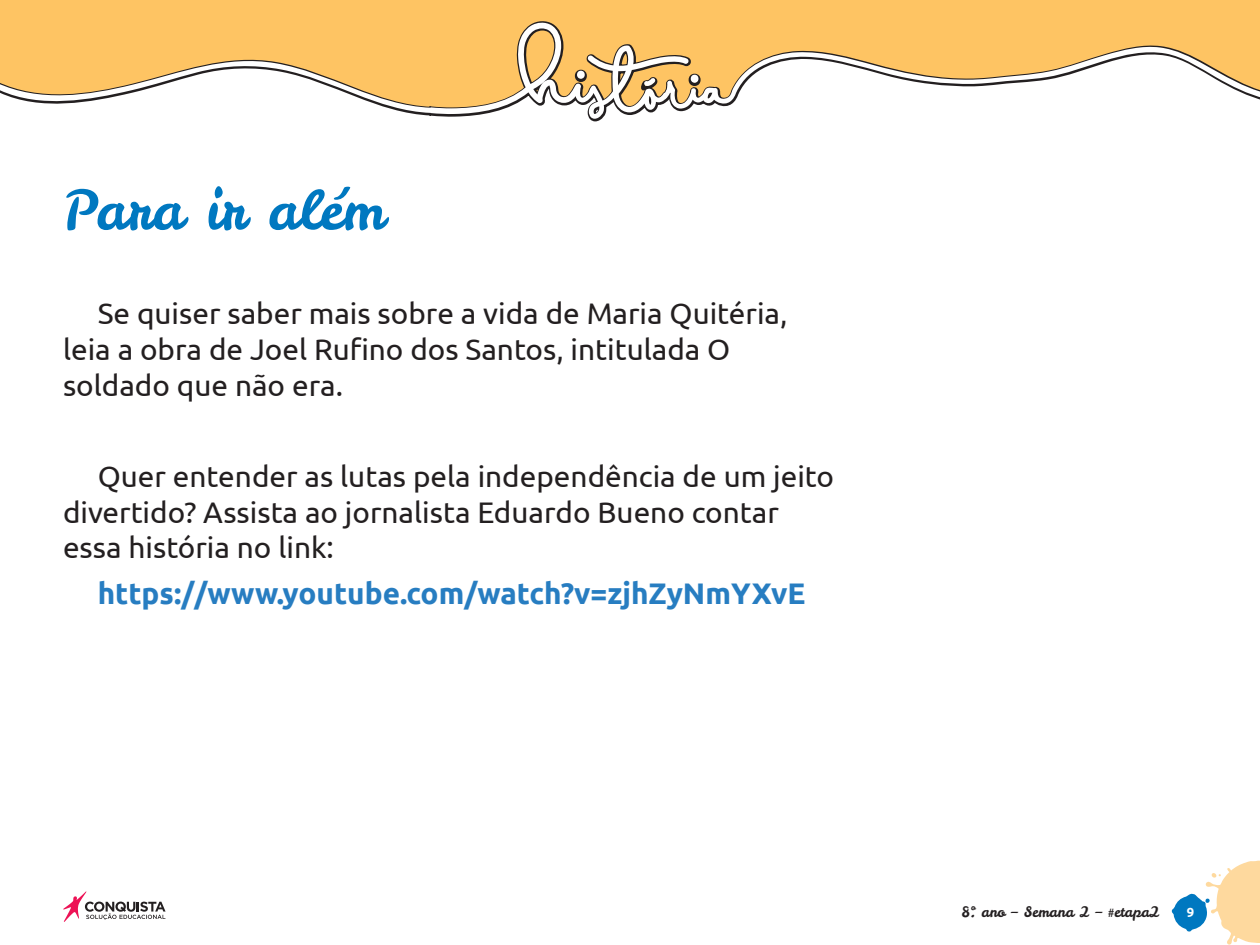
<style>
.page{position:relative;width:1260px;height:945px;background:#fff}
.page>*{position:absolute;margin:0;border:0;box-sizing:border-box;transform-origin:0 0}
._01_Peso_1{font:54.25px "Leckerli One";color:#0078c0}
._01_Texto_Geral{font:29.75px/35.7px "Ubuntu";color:#231f20}
._01_Texto_Geral-2{font:700 29.75px "Ubuntu";color:#277dc1}
.t1{font:14.35px "Leckerli One";color:#231f20}
.t2{font:700 13.12px "Ubuntu";color:#fff}
</style>
<div class="page">
<svg style="left:1172px;top:861px;width:88px;height:84px"></svg>
<svg style="left:63px;top:891px;width:103px;height:31px"></svg>
<svg style="left:0;top:0;width:1260px;height:122px;background:#fdca75"></svg>
<svg style="left:0;top:22px;width:1260px;height:97px;fill:#fec463"></svg>
<p class="_01_Peso_1" style="left:63px;top:174px;width:323px">Para ir além</p>
<p class="_01_Texto_Geral" style="left:63px;top:295px;width:726px;text-indent:35px">Se quiser saber mais sobre a vida de Maria Quitéria, leia a obra de Joel Rufino dos Santos, intitulada O soldado que não era.</p>
<p class="_01_Texto_Geral" style="left:63px;top:458px;width:773px;text-indent:35px">Quer entender as lutas pela independência de um jeito divertido? Assista ao jornalista Eduardo Bueno contar essa história no link:</p>
<p class="_01_Texto_Geral-2" style="left:98px;top:575px;width:709px">https://www.youtube.com/watch?v=zjhZyNmYXvE</p>
<p class="t1" style="left:961px;top:903px;width:200px">8º. ano – Semana 2 – #etapa2</p>
<p class="t2" style="left:1187px;top:905px;width:9px">9</p>
</div>
